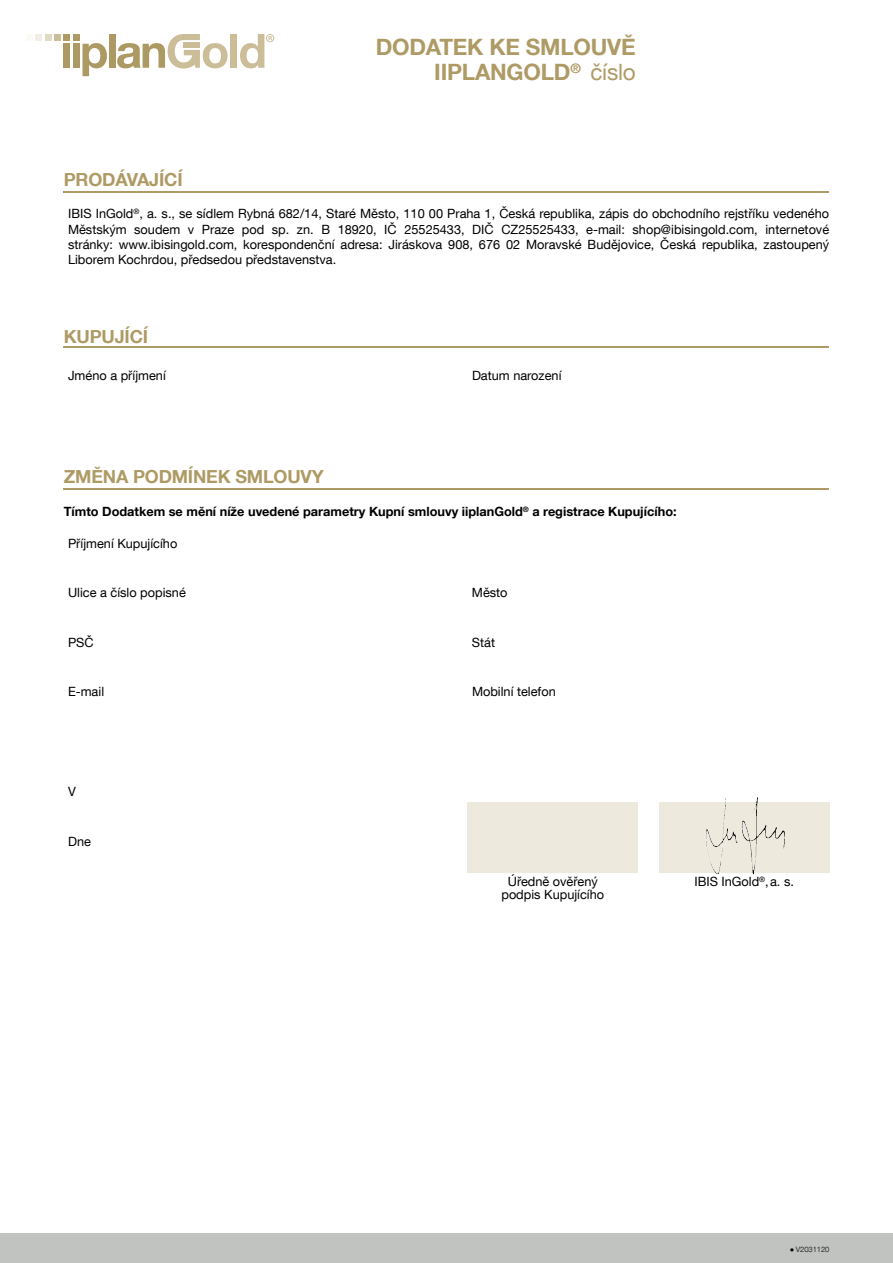
<style>
.page{position:relative;width:893px;height:1263px;background:#fff}
.page>*{position:absolute;margin:0;border:0;box-sizing:border-box;transform-origin:0 0}
.t1{font:700 22.5px "Helvetica Neue LT Com";letter-spacing:-.01em;color:#ae9a64}
.t2{font:700 18px "Helvetica Neue LT Com";letter-spacing:-.01em;color:#ae9a64}
.t3{font:12.75px/15.3px "Helvetica Neue LT Com";color:#000;text-align:justify}
.t4{font:700 12.75px "Helvetica Neue LT Com";color:#000}
.t5{font:300 7.5px "Helvetica Neue LT Com";color:#000}
.s1{font-weight:400}
.s2{font-family:"Arial Narrow";font-weight:400}
</style>
<div class="page">
<div style="left:0;top:1234px;width:893px;height:29px;background:#c1c3c1"></div>
<hr style="left:64px;top:191px;width:765px;height:1px;background:#ae9a64">
<hr style="left:64px;top:488px;width:765px;height:2px;background:#ae9a64">
<hr style="left:64px;top:346px;width:765px;height:2px;background:#ae9a64">
<div style="left:659px;top:802px;width:170px;height:70px;background:#eee9dd"></div>
<div style="left:468px;top:802px;width:170px;height:70px;background:#eee9dd"></div>
<img style="left:698px;top:797px;width:92px;height:78px">
<div style="left:26px;top:34px;width:7px;height:7px;background:#fcfaf7"></div>
<div style="left:36px;top:34px;width:6px;height:7px;background:#f2ede6"></div>
<div style="left:45px;top:34px;width:7px;height:7px;background:#e0d9c4"></div>
<div style="left:54px;top:34px;width:7px;height:7px;background:#ccbd99"></div>
<div style="left:73px;top:34px;width:7px;height:7px;background:#ad9963"></div>
<div style="left:64px;top:44px;width:6px;height:24px;background:#ad9963"></div>
<div style="left:64px;top:34px;width:6px;height:7px;background:#ad9963"></div>
<div style="left:73px;top:44px;width:7px;height:24px;background:#ad9963"></div>
<svg style="left:83px;top:43px;width:24px;height:33px"></svg>
<div style="left:109px;top:34px;width:6px;height:34px;background:#ad9963"></div>
<div style="left:231px;top:34px;width:6px;height:34px;background:#ccbd99"></div>
<svg style="left:240px;top:34px;width:34px;height:34px"></svg>
<svg style="left:117px;top:34px;width:111px;height:35px"></svg>
<div style="left:184px;top:42px;width:16px;height:6px;background:#ccbd99"></div>
<h1 class="t1" style="left:376px;top:33px;width:261px">DODATEK KE SMLOUVĚ</h1>
<h2 class="t2" style="left:64px;top:168px;width:120px">PRODÁVAJÍCÍ</h2>
<h1 class="t1" style="left:434px;top:58px;width:203px">IIPLANGOLD<sup>®</sup> <span class="s1">číslo</span></h1>
<p class="t3" style="left:68px;top:206px;width:763px">IBIS InGold<sup>®</sup>, a. s., se sídlem Rybná 682/14, Staré Město, 110 00 Praha 1, Česká republika, zápis do obchodního rejstříku vedeného Městským soudem v Praze pod sp. zn. B 18920, IČ 25525433, DIČ CZ25525433, e-mail: shop@ibisingold.com, internetové stránky: www.ibisingold.com, korespondenční adresa: Jiráskova 908, 676 02 Moravské Budějovice, Česká republika, zastoupený Liborem Kochrdou, předsedou představenstva.</p>
<h2 class="t2" style="left:64px;top:325px;width:86px">KUPUJÍCÍ</h2>
<p class="t3" style="left:68px;top:367px;width:99px">Jméno a příjmení</p>
<h2 class="t2" style="left:64px;top:465px;width:261px">ZMĚNA PODMÍNEK SMLOUVY</h2>
<p class="t3" style="left:472px;top:367px;width:91px">Datum narození</p>
<p class="t4" style="left:64px;top:503px;width:614px">Tímto Dodatkem se mění níže uvedené parametry Kupní smlouvy iiplanGold<sup>®</sup> a registrace Kupujícího:</p>
<p class="t3" style="left:68px;top:536px;width:111px">Příjmení Kupujícího</p>
<p class="t3" style="left:68px;top:585px;width:119px">Ulice a číslo popisné</p>
<p class="t3" style="left:68px;top:634px;width:27px">PSČ</p>
<p class="t3" style="left:472px;top:585px;width:37px">Město</p>
<p class="t3" style="left:472px;top:634px;width:25px">Stát</p>
<p class="t3" style="left:68px;top:683px;width:38px">E-mail</p>
<p class="t3" style="left:472px;top:683px;width:85px">Mobilní telefon</p>
<p class="t3" style="left:68px;top:784px;width:9px">V</p>
<p class="t3" style="left:68px;top:833px;width:24px">Dne</p>
<p class="t3" style="left:501px;top:874px;width:104px;line-height:13.5px;text-align:center">Úředně ověřený podpis Kupujícího</p>
<p class="t3" style="left:694px;top:873px;width:101px">IBIS InGold<sup>®</sup>, a. s.</p>
<p class="t5" style="left:790px;top:1245px;width:41px"><span class="s2">●</span> V2031120</p>
</div>
